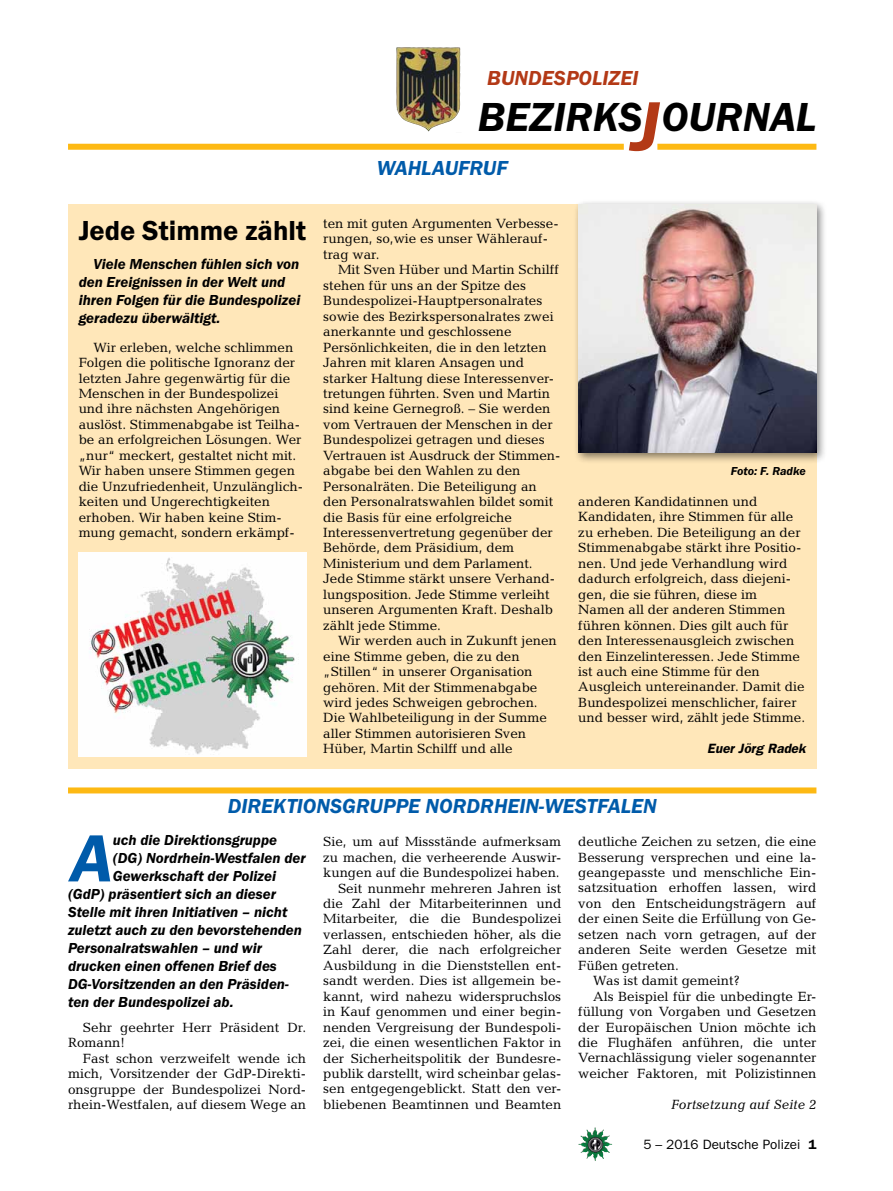
<style>
.page{position:relative;width:893px;height:1191px;background:#fff}
.page>*{position:absolute;margin:0;border:0;box-sizing:border-box;transform-origin:0 0}
.t1{font:italic 600 69px "Franklin Gothic Itc T";color:#005baa}
.t2{font:italic 600 42px "Franklin Gothic Itc T";color:#000}
.t3{font:italic 600 21px "Franklin Gothic Itc T";color:#005baa}
.t4{font:italic 600 21px "Franklin Gothic Itc T";color:#b33916}
.t5{font:italic 600 15px/18px "Franklin Gothic Itc T";color:#000}
.t6{font:13.5px/15.5px "Candida";color:#000}
.t7{font:13.5px "Franklin Gothic";color:#000}
.t8{font:italic 13.5px "Candida";color:#000}
.t9{font:italic 600 13.5px "Franklin Gothic";color:#000}
.t10{font:italic 600 12px "Franklin Gothic Itc T";letter-spacing:-.005em;color:#000}
.s1{font-size:72px;color:#b33916}
.s2{font-family:"Franklin Gothic Itc T";font-weight:600;font-size:28.5px}
.s3{font-weight:600}
</style>
<div class="page">
<img style="left:578px;top:1127px;width:17px;height:25px">
<div style="left:68px;top:204px;width:748px;height:565px;background:#ffe7b9"></div>
<img style="left:396px;top:47px;width:65px;height:85px">
<div style="left:657px;top:144px;width:159px;height:6px;background:#fdb913"></div>
<div style="left:68px;top:144px;width:556px;height:6px;background:#fdb913"></div>
<img style="left:79px;top:552px;width:227px;height:204px">
<div style="left:573px;top:199px;width:255px;height:265px;background:#000;opacity:.5"></div>
<img style="left:578px;top:204px;width:238px;height:249px">
<div style="left:68px;top:787px;width:748px;height:6px;background:#fdb913"></div>
<h3 class="t4" style="left:487px;top:66px;width:153px">BUNDESPOLIZEI</h3>
<h2 class="t2" style="left:478px;top:93px;width:340px">BEZIRKS<span class="s1">J</span>OURNAL</h2>
<h3 class="t3" style="left:377px;top:156px;width:132px">WAHLAUFRUF</h3>
<p class="t6" style="left:323px;top:216px;width:237px;text-indent:-244px"><span class="s2">Jede Stimme zählt</span> ten mit guten Argumenten Verbesse&shy;rungen, so,wie es unser Wählerauf&shy;trag war.</p>
<p class="t6" style="left:323px;top:262px;width:239px;text-indent:15px">Mit Sven Hüber und Martin Schilff stehen für uns an der Spitze des Bundespolizei-Hauptpersonalrates sowie des Bezirkspersonalrates zwei anerkannte und geschlossene Persönlichkeiten, die in den letzten Jahren mit klaren Ansagen und starker Haltung diese Interessenver&shy;tretungen führten. Sven und Martin sind keine Gernegroß. – Sie werden vom Vertrauen der Menschen in der Bundespolizei getragen und dieses Vertrauen ist Ausdruck der Stimmen&shy;abgabe bei den Wahlen zu den Personalräten. Die Beteiligung an den Personalratswahlen bildet somit die Basis für eine erfolgreiche Interessenvertretung gegenüber der Behörde, dem Präsidium, dem Ministerium und dem Parlament.<br>Jede Stimme stärkt unsere Verhand&shy;lungsposition. Jede Stimme verleiht unseren Argumenten Kraft. Deshalb zählt jede Stimme.</p>
<p class="t6" style="left:323px;top:633px;width:235px;text-indent:15px">Wir werden auch in Zukunft jenen eine Stimme geben, die zu den „Stillen“ in unserer Organisation gehören. Mit der Stimmenabgabe wird jedes Schweigen gebrochen.<br>Die Wahlbeteiligung in der Summe aller Stimmen autorisieren Sven<br>Hüber, Martin Schilff und alle</p>
<p class="t5" style="left:79px;top:255px;width:223px;text-indent:15px">Viele Menschen fühlen sich von den Ereignissen in der Welt und ihren Folgen für die Bundespolizei geradezu überwältigt.</p>
<p class="t6" style="left:79px;top:339px;width:226px;text-indent:15px">Wir erleben, welche schlimmen Folgen die politische Ignoranz der letzten Jahre gegenwärtig für die Menschen in der Bundespolizei und ihre nächsten Angehörigen auslöst. Stimmenabgabe ist Teilha&shy;be an erfolgreichen Lösungen. Wer „nur“ meckert, gestaltet nicht mit.<br>Wir haben unsere Stimmen gegen die Unzufriedenheit, Unzulänglich&shy;keiten und Ungerechtigkeiten erhoben. Wir haben keine Stim&shy;mung gemacht, sondern erkämpf-</p>
<p class="t10" style="left:731px;top:464px;width:76px">Foto: F. Radke</p>
<p class="t6" style="left:578px;top:494px;width:228px">anderen Kandidatinnen und Kandidaten, ihre Stimmen für alle zu erheben. Die Beteiligung an der Stimmenabgabe stärkt ihre Positio&shy;nen. Und jede Verhandlung wird dadurch erfolgreich, dass diejeni&shy;gen, die sie führen, diese im Namen all der anderen Stimmen führen können. Dies gilt auch für den Interessenausgleich zwischen den Einzelinteressen. Jede Stimme ist auch eine Stimme für den Ausgleich untereinander. Damit die Bundespolizei menschlicher, fairer und besser wird, zählt jede Stimme.</p>
<p class="t9" style="left:707px;top:740px;width:100px">Euer Jörg Radek</p>
<h3 class="t3" style="left:228px;top:794px;width:430px">DIREKTIONSGRUPPE NORDRHEIN-WESTFALEN</h3>
<p class="t6" style="left:323px;top:834px;width:240px;text-align:right">Sie, um auf Missstände aufmerksam zu machen, die verheerende Auswir&shy;kungen auf die Bundespolizei haben.<br>Seit nunmehr mehreren Jahren ist die Zahl der Mitarbeiterinnen und Mitarbeiter, die die Bundespolizei verlassen, entschieden höher, als die Zahl derer, die nach erfolgreicher Ausbildung in die Dienststellen ent&shy;sandt werden. Dies ist allgemein be&shy;kannt, wird nahezu widerspruchslos in Kauf genommen und einer begin&shy;nenden Vergreisung der Bundespoli&shy;zei, die einen wesentlichen Faktor in der Sicherheitspolitik der Bundesre&shy;publik darstellt, wird scheinbar gelas&shy;sen entgegengeblickt. Statt den ver&shy;bliebenen Beamtinnen und Beamten</p>
<p class="t6" style="left:578px;top:834px;width:240px">deutliche Zeichen zu setzen, die eine</p>
<h1 class="t1" style="left:70px;top:818px;width:44px">A</h1>
<p class="t5" style="left:113px;top:831px;width:166px">uch die Direktionsgruppe</p>
<p class="t6" style="left:578px;top:849px;width:240px">Besserung versprechen und eine la-</p>
<p class="t6" style="left:578px;top:864px;width:240px">geangepasste und menschliche Ein-</p>
<p class="t6" style="left:578px;top:880px;width:240px">satzsituation erhoffen lassen, wird</p>
<p class="t6" style="left:578px;top:895px;width:240px">von den Entscheidungsträgern auf</p>
<p class="t6" style="left:578px;top:911px;width:240px">der einen Seite die Erfüllung von Ge-</p>
<p class="t6" style="left:578px;top:926px;width:240px">setzen nach vorn getragen, auf der</p>
<p class="t6" style="left:578px;top:942px;width:240px">anderen Seite werden Gesetze mit</p>
<p class="t6" style="left:578px;top:957px;width:102px">Füßen getreten.</p>
<p class="t6" style="left:593px;top:973px;width:148px">Was ist damit gemeint?</p>
<p class="t6" style="left:593px;top:988px;width:225px">Als Beispiel für die unbedingte Er-</p>
<p class="t6" style="left:578px;top:1003px;width:240px">füllung von Vorgaben und Gesetzen</p>
<p class="t6" style="left:578px;top:1019px;width:240px">der Europäischen Union möchte ich</p>
<p class="t6" style="left:578px;top:1034px;width:240px">die Flughäfen anführen, die unter</p>
<p class="t6" style="left:578px;top:1050px;width:240px">Vernachlässigung vieler sogenannter</p>
<p class="t6" style="left:578px;top:1065px;width:240px">weicher Faktoren, mit Polizistinnen</p>
<p class="t5" style="left:113px;top:849px;width:194px">(DG) Nordrhein-Westfalen der</p>
<p class="t5" style="left:113px;top:867px;width:165px">Gewerkschaft der Polizei</p>
<p class="t5" style="left:68px;top:885px;width:209px">(GdP) präsentiert sich an dieser</p>
<p class="t5" style="left:68px;top:903px;width:221px">Stelle mit ihren Initiativen – nicht</p>
<p class="t5" style="left:68px;top:921px;width:236px">zuletzt auch zu den bevorstehenden</p>
<p class="t5" style="left:68px;top:939px;width:196px">Personalratswahlen – und wir</p>
<p class="t5" style="left:68px;top:957px;width:210px">drucken einen offenen Brief des</p>
<p class="t5" style="left:68px;top:975px;width:222px">DG-Vorsitzenden an den Präsiden-</p>
<p class="t5" style="left:68px;top:993px;width:167px">ten der Bundespolizei ab.</p>
<p class="t6" style="left:68px;top:1019px;width:240px;text-indent:15px">Sehr geehrter Herr Präsident Dr.<br>Romann!</p>
<p class="t6" style="left:68px;top:1050px;width:240px;text-align:justify;text-indent:15px">Fast schon verzweifelt wende ich mich, Vorsitzender der GdP-Direkti&shy;onsgruppe der Bundespolizei Nord&shy;rhein-Westfalen, auf diesem Wege an</p>
<p class="t8" style="left:671px;top:1096px;width:147px">Fortsetzung auf Seite 2</p>
<p class="t7" style="left:643px;top:1136px;width:175px">5 – 2016 Deutsche Polizei <span class="s3">1</span></p>
</div>
